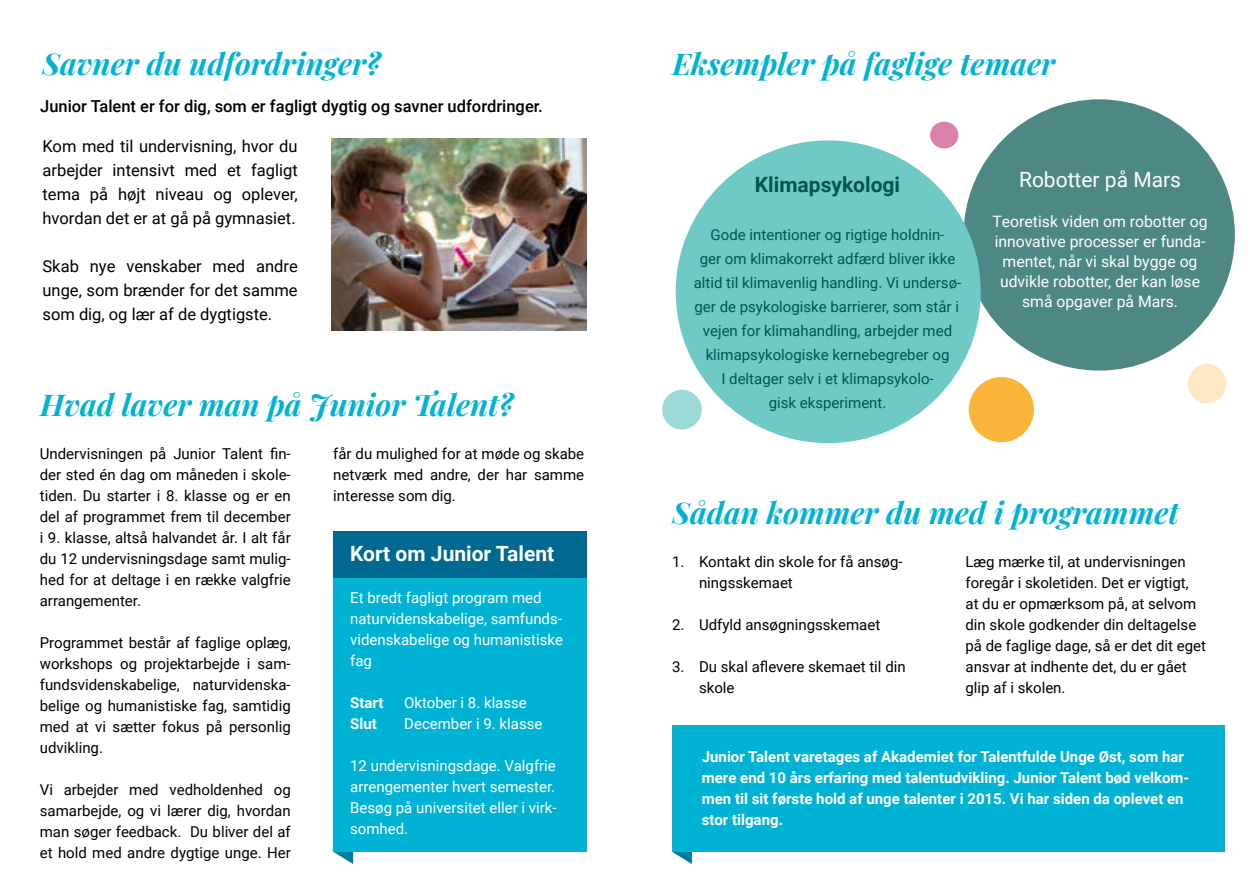
<style>
.page{position:relative;width:1259px;height:893px;background:#fff}
.page>*{position:absolute;margin:0;border:0;box-sizing:border-box;transform-origin:0 0}
.t1{font:italic 700 30px "Playfair Display";color:#00b3d5}
.t2{font:700 21px "Roboto";color:#fff}
.t3{font:21px "Roboto";color:#fff}
.t4{font:700 21px "Roboto";color:#005551}
.t5{font:16.5px/24px "Roboto";color:#000;text-align:justify}
.t6{font:500 16.5px "Roboto";color:#000}
.t7{font:15.75px/20.1px "Roboto";color:#fff;text-align:center}
.t8{font:15px/21px "Roboto";color:#000;text-align:justify}
.t9{font:15px/24px "Roboto";color:#005551;text-align:center}
.t10{font:15px/21px "Roboto";color:#fff}
.t11{font:700 15px/21px "Roboto";color:#fff}
</style>
<div class="page">
<div style="left:963px;top:99px;width:271px;height:272px;background:#4d8885;border-radius:50%"></div>
<svg style="left:334px;top:852px;width:19px;height:12px"></svg>
<div style="left:333px;top:534px;width:254px;height:318px;background:#00b3d5"></div>
<div style="left:333px;top:531px;width:254px;height:46px;background:#006991"></div>
<img style="left:332px;top:139px;width:255px;height:192px">
<svg style="left:672px;top:852px;width:20px;height:12px"></svg>
<div style="left:672px;top:725px;width:552px;height:127px;background:#00b3d5"></div>
<div style="left:968px;top:377px;width:66px;height:65px;background:#fcb53b;border-radius:50%"></div>
<div style="left:930px;top:122px;width:28px;height:26px;background:#d980ad;border-radius:50%"></div>
<div style="left:662px;top:390px;width:40px;height:39px;background:#9ad9d5;border-radius:50%"></div>
<div style="left:1188px;top:364px;width:38px;height:40px;background:#fee8c4;border-radius:50%"></div>
<div style="left:676px;top:140px;width:304px;height:303px;background:#6fc9c4;border-radius:50%"></div>
<h1 class="t1" style="left:43px;top:40px;width:340px">Savner du udfordringer?</h1>
<h1 class="t1" style="left:672px;top:40px;width:384px">Eksempler på faglige temaer</h1>
<p class="t6" style="left:40px;top:95px;width:504px">Junior Talent er for dig, som er fagligt dygtig og savner udfordringer.</p>
<p class="t5" style="left:43px;top:134px;width:257px">Kom med til undervisning, hvor du arbejder intensivt med et fagligt tema på højt niveau og oplever, hvordan det er at gå på gymnasiet.</p>
<p class="t5" style="left:43px;top:254px;width:257px">Skab nye venskaber med andre unge, som brænder for det samme som dig, og lær af de dygtigste.</p>
<h1 class="t1" style="left:40px;top:381px;width:475px">Hvad laver man på Junior Talent?</h1>
<p class="t8" style="left:40px;top:443px;width:252px">Undervisningen på Junior Talent fin&shy;der sted én dag om måneden i skole&shy;tiden. Du starter i 8. klasse og er en del af programmet frem til december i 9. klasse, altså halvandet år. I alt får du 12 undervisningsdage samt mulig&shy;hed for at deltage i en række valgfrie arrangementer.</p>
<p class="t8" style="left:40px;top:632px;width:252px">Programmet består af faglige oplæg, workshops og projektarbejde i sam&shy;fundsvidenskabelige, naturvidenska&shy;belige og humanistiske fag, samtidig med at vi sætter fokus på personlig udvikling.</p>
<p class="t8" style="left:40px;top:779px;width:252px">Vi arbejder med vedholdenhed og samarbejde, og vi lærer dig, hvordan man søger feedback. Du bliver del af et hold med andre dygtige unge. Her</p>
<p class="t8" style="left:333px;top:443px;width:252px">får du mulighed for at møde og skabe netværk med andre, der har samme interesse som dig.</p>
<h2 class="t2" style="left:350px;top:539px;width:205px">Kort om Junior Talent</h2>
<p class="t10" style="left:350px;top:587px;width:214px">Et bredt fagligt program med naturvidenskabelige, samfunds&shy;videnskabelige og humanistiske fag</p>
<p class="t11" style="left:350px;top:692px;width:35px">Start</p>
<p class="t10" style="left:404px;top:692px;width:124px">Oktober i 8. klasse</p>
<p class="t11" style="left:350px;top:713px;width:28px">Slut</p>
<p class="t10" style="left:404px;top:713px;width:140px">December i 9. klasse</p>
<p class="t10" style="left:350px;top:755px;width:208px;text-align:justify">12 undervisningsdage. Valgfrie arrengementer hvert semester.<br>Besøg på universitet eller i virk&shy;somhed.</p>
<h2 class="t4" style="left:755px;top:170px;width:147px">Klimapsykologi</h2>
<p class="t9" style="left:694px;top:222px;width:269px">Gode intentioner og rigtige holdnin-<br>ger om klimakorrekt adfærd bliver ikke altid til klimavenlig handling. Vi undersø&shy;ger de psykologiske barrierer, som står i vejen for klimahandling, arbejder med klimapsykologiske kernebegreber og<br>I deltager selv i et klimapsykolo-<br>gisk eksperiment.</p>
<h2 class="t3" style="left:1019px;top:165px;width:163px">Robotter på Mars</h2>
<p class="t7" style="left:992px;top:211px;width:216px">Teoretisk viden om robotter og innovative processer er funda&shy;mentet, når vi skal bygge og udvikle robotter, der kan løse små opgaver på Mars.</p>
<h1 class="t1" style="left:672px;top:489px;width:508px">Sådan kommer du med i programmet</h1>
<p class="t8" style="left:699px;top:551px;width:205px;text-indent:-27px">1. Kontakt din skole for få ansøg&shy;ningsskemaet</p>
<p class="t8" style="left:672px;top:614px;width:210px">2. Udfyld ansøgningsskemaet</p>
<p class="t8" style="left:699px;top:656px;width:208px;text-indent:-27px">3. Du skal aflevere skemaet til din skole</p>
<p class="t8" style="left:965px;top:551px;width:242px;text-align:left">Læg mærke til, at undervisningen foregår i skoletiden. Det er vigtigt,<br>at du er opmærksom på, at selvom din skole godkender din deltagelse på de faglige dage, så er det dit eget ansvar at indhente det, du er gået glip af i skolen.</p>
<p class="t11" style="left:702px;top:746px;width:489px">Junior Talent varetages af Akademiet for Talentfulde Unge Øst, som har mere end 10 års erfaring med talentudvikling. Junior Talent bød velkom&shy;men til sit første hold af unge talenter i 2015. Vi har siden da oplevet en stor tilgang.</p>
</div>
